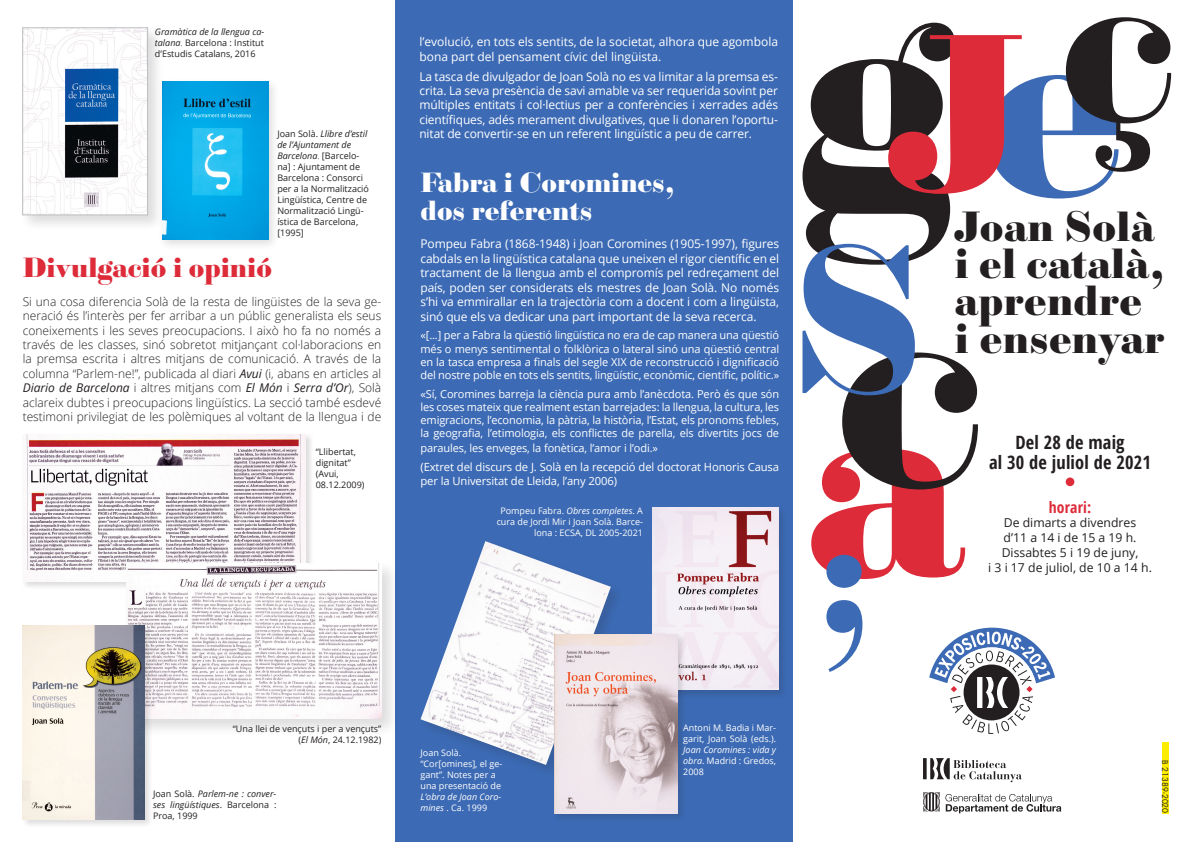
<style>
.page{position:relative;width:1191px;height:842px;background:#fff}
.page>*{position:absolute;margin:0;border:0;box-sizing:border-box;transform-origin:0 0}
.t1{font:42.7px/37.1px "Sybarite Large";letter-spacing:.01em;color:#231f20}
.t2{font:28px "Sybarite Large";color:#fff}
.t3{font:28px "Sybarite Large";color:#dd2b39}
.t4{font:700 condensed 18.4px "Open Sans";letter-spacing:.01em;color:#231f20}
.t5{font:700 condensed 15.6px "Open Sans";letter-spacing:.01em;color:#dd2b39}
.t6{font:12.2px/14.7px "Open Sans";color:#231f20}
.t7{font:12px/14.4px "Open Sans";letter-spacing:-.01em;color:#fff;text-align:justify}
.t8{font:300 12px/14.4px "Open Sans";color:#231f20;text-align:justify}
.t9{font:11.2px/13.5px "Open Sans";letter-spacing:-.01em;color:#fff}
.t10{font:11px/13.2px "Open Sans";letter-spacing:-.01em;color:#fff;text-align:justify}
.t11{font:9px/11px "Open Sans";color:#231f20}
.t12{font:9px/11px "Open Sans";color:#fff;text-align:justify}
.t13{font:italic 9px/11px "Open Sans";color:#231f20;text-align:justify}
.t14{font:8px "Futura";color:#231f20}
.s1{font-style:italic}
.s2{font-weight:300}
.s3{font-weight:400;font-style:italic}
.s4{font-style:normal}
</style>
<div class="page">
<div style="left:395px;top:0;width:397px;height:842px;background:#3c6ab4"></div>
<svg style="left:923px;top:758px;width:98px;height:24px"></svg>
<svg style="left:923px;top:792px;width:138px;height:21px"></svg>
<div style="left:1162px;top:742px;width:6px;height:71px;background:#fced01"></div>
<div style="left:651px;top:506px;width:136px;height:193px;background:#231f20;opacity:.15"></div>
<img style="left:652px;top:508px;width:126px;height:182px">
<img style="left:420px;top:541px;width:191px;height:224px">
<svg style="left:802px;top:17px;width:369px;height:717px"></svg>
<div style="left:553px;top:633px;width:133px;height:189px;background:#231f20;opacity:.15"></div>
<img style="left:554px;top:634px;width:123px;height:179px">
<div style="left:21px;top:433px;width:293px;height:157px;background:#231f20;opacity:.15"></div>
<img style="left:23px;top:434px;width:283px;height:147px">
<div style="left:123px;top:560px;width:277px;height:177px;background:#231f20;opacity:.15"></div>
<img style="left:126px;top:563px;width:255px;height:156px">
<div style="left:20px;top:25px;width:144px;height:206px;background:#231f20;opacity:.15"></div>
<img style="left:25px;top:30px;width:121px;height:183px">
<div style="left:23px;top:28px;width:125px;height:187px;border:1px solid #bcbdc0"></div>
<div style="left:158px;top:77px;width:122px;height:174px;background:#231f20;opacity:.15"></div>
<img style="left:162px;top:82px;width:106px;height:158px">
<div style="left:21px;top:625px;width:132px;height:203px;background:#231f20;opacity:.15"></div>
<img style="left:23px;top:626px;width:122px;height:193px">
<p class="t11" style="left:155px;top:26px;width:111px;text-align:justify"><span class="s1">Gramàtica de la llengua ca&shy;talana</span><span class="s2">.</span> Barcelona : Institut d’Estudis Catalans, 2016</p>
<p class="t11" style="left:277px;top:128px;width:93px">Joan Solà. <span class="s1">Llibre d’estil de l’Ajuntament de<br>Barcelona</span><span class="s2">.</span> [Barcelo&shy;na] : Ajuntament de<br>Barcelona : Consorci per a la Normalització<br>Lingüística, Centre de<br>Normalització Lingü&shy;ística de Barcelona, [1995]</p>
<p class="t3" style="left:23px;top:250px;width:251px">Divulgació i opinió</p>
<p class="t8" style="left:23px;top:294px;width:360px">Si una cosa diferencia Solà de la resta de lingüistes de la seva ge&shy;neració és l’interès per fer arribar a un públic generalista els seus coneixements i les seves preocupacions. I això ho fa no només a través de les classes, sinó sobretot mitjançant col·laboracions en la premsa escrita i altres mitjans de comunicació. A través de la columna “Parlem-ne!”, publicada al diari <span class="s3">Avui</span> (i, abans en articles al <span class="s3">Diario de Barcelona</span> i altres mitjans com <span class="s3">El Món</span> i <span class="s3">Serra d’Or</span>), Solà aclareix dubtes i preocupacions lingüístics. La secció també esdevé testimoni privilegiat de les polèmiques al voltant de la llengua i de</p>
<p class="t11" style="left:316px;top:446px;width:50px">“Llibertat, dignitat” (Avui,<br>08.12.2009)</p>
<p class="t7" style="left:419px;top:34px;width:360px">l’evolució, en tots els sentits, de la societat, alhora que agombola bona part del pensament cívic del lingüista.</p>
<p class="t7" style="left:419px;top:69px;width:360px">La tasca de divulgador de Joan Solà no es va limitar a la premsa es&shy;crita. La seva presència de savi amable va ser requerida sovint per múltiples entitats i col·lectius per a conferències i xerrades adés científiques, adés merament divulgatives, que li donaren l’oportu&shy;nitat de convertir-se en un referent lingüístic a peu de carrer.</p>
<p class="t2" style="left:420px;top:164px;width:256px">Fabra i Coromines,</p>
<p class="t2" style="left:420px;top:192px;width:173px">dos referents</p>
<p class="t7" style="left:420px;top:237px;width:360px">Pompeu Fabra (1868-1948) i Joan Coromines (1905-1997), figures cabdals en la lingüística catalana que uneixen el rigor científic en el tractament de la llengua amb el compromís pel redreçament del país, poden ser considerats els mestres de Joan Solà. No només s’hi va emmirallar en la trajectòria com a docent i com a lingüista, sinó que els va dedicar una part important de la seva recerca.</p>
<p class="t10" style="left:420px;top:328px;width:360px">«[...] per a Fabra la qüestió lingüística no era de cap manera una qüestió més o menys sentimental o folklòrica o lateral sinó una qüestió central en la tasca empresa a finals del segle XIX de reconstrucció i dignificació del nostre poble en tots els sentits, lingüístic, econòmic, científic, polític.»</p>
<p class="t10" style="left:420px;top:387px;width:360px">«Sí, Coromines barreja la ciència pura amb l’anècdota. Però és que són les coses mateix que realment estan barrejades: la llengua, la cultura, les emigracions, l’economia, la pàtria, la història, l’Estat, els pronoms febles, la geografia, l’etimologia, els conflictes de parella, els divertits jocs de</p>
<p class="t10" style="left:420px;top:441px;width:239px">paraules, les enveges, la fonètica, l’amor i l’odi.»</p>
<p class="t9" style="left:420px;top:460px;width:360px">(Extret del discurs de J. Solà en la recepció del doctorat Honoris Causa per la Universitat de Lleida, l’any 2006)</p>
<p class="t12" style="left:497px;top:505px;width:148px;text-align:right">Pompeu Fabra. <span class="s1">Obres completes</span>. A cura de Jordi Mir i Joan Solà. Barce&shy;lona : ECSA, DL 2005-2021</p>
<p class="t11" style="left:233px;top:723px;width:150px;text-align:right">“Una llei de vençuts i per a vençuts” (<span class="s1">El Món</span>, 24.12.1982)</p>
<p class="t13" style="left:153px;top:788px;width:125px"><span class="s4">Joan Solà.</span> Parlem-ne : conver&shy;ses lingüístiques<span class="s4">. Barcelona :<br>Proa, 1999</span></p>
<p class="t12" style="left:420px;top:747px;width:83px;text-align:left">Joan Solà. “Cor[omines], el ge&shy;gant”. Notes per a una presentació de<br><span class="s1">L’obra de Joan Coro&shy;mines</span> . Ca. 1999</p>
<p class="t12" style="left:683px;top:722px;width:94px">Antoni M. Badia i Mar&shy;garit, Joan Solà (eds.).<br><span class="s1">Joan Coromines : vida y obra</span>. Madrid : Gredos, 2008</p>
<p class="t1" style="left:955px;top:208px;width:212px">Joan Solà i el català,</p>
<p class="t1" style="left:955px;top:282px;width:211px">aprendre i ensenyar</p>
<p class="t4" style="left:1015px;top:429px;width:111px">Del 28 de maig</p>
<p class="t4" style="left:989px;top:449px;width:163px">al 30 de juliol de 2021</p>
<p class="t5" style="left:1048px;top:496px;width:44px">horari:</p>
<p class="t6" style="left:1003px;top:515px;width:134px">De dimarts a divendres d’11 a 14 i de 15 a 19 h.</p>
<p class="t6" style="left:988px;top:545px;width:165px;text-align:center">Dissabtes 5 i 19 de juny,<br>i 3 i 17 de juliol, de 10 a 14 h.</p>
<p class="t14" style="left:1170px;top:760px;width:55px;rotate:90deg">B 21389-2020</p>
</div>
